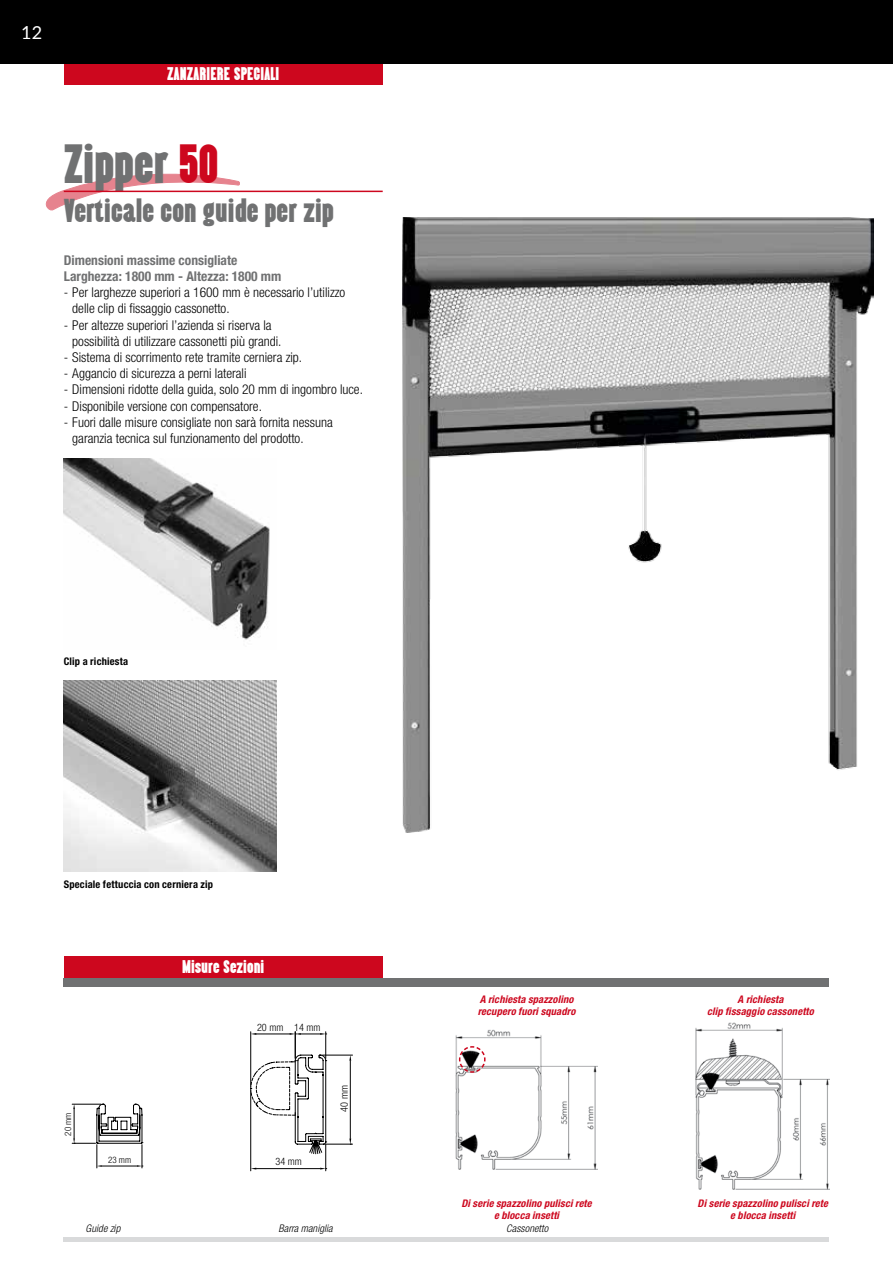
<style>
.page{position:relative;width:893px;height:1263px;background:#fff}
.page>*{position:absolute;margin:0;border:0;box-sizing:border-box;transform-origin:0 0}
.t1{font:45px "Almonte";color:#707172}
.t2{font:27px "Almonte";color:#707172}
.t3{font:18px "Lato";color:#fff}
.t4{font:15px "Almonte";color:#fff}
.t5{font:300 condensed 13.5px/16.2px "Helvetica Neue LT Std";color:#000}
.t6{font:700 condensed 13.5px/16.2px "Helvetica Neue LT Std";color:#707172}
.t7{font:italic 700 condensed 10.5px/12.6px "Helvetica Neue LT Std";letter-spacing:.015em;color:#cd071e;text-align:center}
.t8{font:700 condensed 10.5px "Helvetica Neue LT Std";letter-spacing:.02em;color:#000}
.t9{font:italic 300 condensed 10.5px "Helvetica Neue LT Std";letter-spacing:.005em;color:#000}
.t10{font:300 condensed 10.2px "Helvetica Neue LT Std";color:#000}
.t11{font:300 condensed 8.85px "Helvetica Neue LT Std";color:#000}
.s1{color:#cd071e}
</style>
<div class="page">
<div style="left:64px;top:64px;width:319px;height:21px;background:#cd071e"></div>
<div style="left:64px;top:1237px;width:765px;height:5px;background:#d9dadb"></div>
<div style="left:0;top:0;width:893px;height:64px;background:#000"></div>
<svg style="left:45px;top:173px;width:195px;height:38px"></svg>
<img style="left:402px;top:218px;width:471px;height:614px">
<div style="left:64px;top:978px;width:765px;height:8px;background:#707172"></div>
<div style="left:64px;top:957px;width:319px;height:21px;background:#cd071e"></div>
<hr style="left:64px;top:191px;width:319px;height:1px;background:#cd071e">
<img style="left:64px;top:458px;width:206px;height:182px">
<img style="left:64px;top:680px;width:212px;height:192px">
<svg style="left:250px;top:1032px;width:103px;height:139px"></svg>
<svg style="left:72px;top:1104px;width:71px;height:64px"></svg>
<img style="left:696px;top:1022px;width:133px;height:167px">
<img style="left:456px;top:1030px;width:141px;height:139px">
<svg style="left:458px;top:1045px;width:28px;height:28px"></svg>
<h3 class="t3" style="left:21px;top:20px;width:22px">12</h3>
<p class="t4" style="left:167px;top:64px;width:114px">ZANZARIERE SPECIALI</p>
<h1 class="t1" style="left:64px;top:138px;width:157px">Zipper <span class="s1">50</span></h1>
<h2 class="t2" style="left:64px;top:195px;width:272px">Verticale con guide per zip</h2>
<p class="t6" style="left:64px;top:252px;width:219px">Dimensioni massime consigliate<br>Larghezza: 1800 mm - Altezza: 1800 mm</p>
<p class="t5" style="left:72px;top:284px;width:274px;text-indent:-9px">- Per larghezze superiori a 1600 mm è necessario l’utilizzo delle clip di fissaggio cassonetto.</p>
<p class="t5" style="left:72px;top:317px;width:211px;text-indent:-9px">- Per altezze superiori l’azienda si riserva la possibilità di utilizzare cassonetti più grandi.</p>
<p class="t5" style="left:64px;top:349px;width:240px">- Sistema di scorrimento rete tramite cerniera zip.</p>
<p class="t5" style="left:64px;top:365px;width:184px">- Aggancio di sicurezza a perni laterali</p>
<p class="t5" style="left:64px;top:381px;width:301px">- Dimensioni ridotte della guida, solo 20 mm di ingombro luce.</p>
<p class="t5" style="left:64px;top:398px;width:200px">- Disponibile versione con compensatore.</p>
<p class="t5" style="left:72px;top:414px;width:262px;text-indent:-9px">- Fuori dalle misure consigliate non sarà fornita nessuna garanzia tecnica sul funzionamento del prodotto.</p>
<p class="t8" style="left:64px;top:655px;width:66px">Clip a richiesta</p>
<p class="t8" style="left:64px;top:878px;width:151px">Speciale fettuccia con cerniera zip</p>
<p class="t4" style="left:182px;top:957px;width:84px">Misure Sezioni</p>
<p class="t11" style="left:63px;top:1135px;width:24px;rotate:-90deg">20 mm</p>
<p class="t11" style="left:108px;top:1155px;width:24px">23 mm</p>
<p class="t9" style="left:86px;top:1223px;width:36px">Guide zip</p>
<p class="t10" style="left:257px;top:1021px;width:65px">20 mm 14 mm</p>
<p class="t10" style="left:275px;top:1156px;width:28px">34 mm</p>
<p class="t10" style="left:338px;top:1111px;width:28px;rotate:-90deg">40 mm</p>
<p class="t9" style="left:278px;top:1223px;width:56px">Barra maniglia</p>
<p class="t7" style="left:478px;top:993px;width:99px;text-align:left">A richiesta spazzolino recupero fuori squadro</p>
<p class="t7" style="left:461px;top:1197px;width:132px">Di serie spazzolino pulisci rete e blocca insetti</p>
<p class="t9" style="left:506px;top:1223px;width:43px">Cassonetto</p>
<p class="t7" style="left:707px;top:993px;width:108px">A richiesta<br>clip fissaggio cassonetto</p>
<p class="t7" style="left:698px;top:1197px;width:132px">Di serie spazzolino pulisci rete e blocca insetti</p>
</div>
